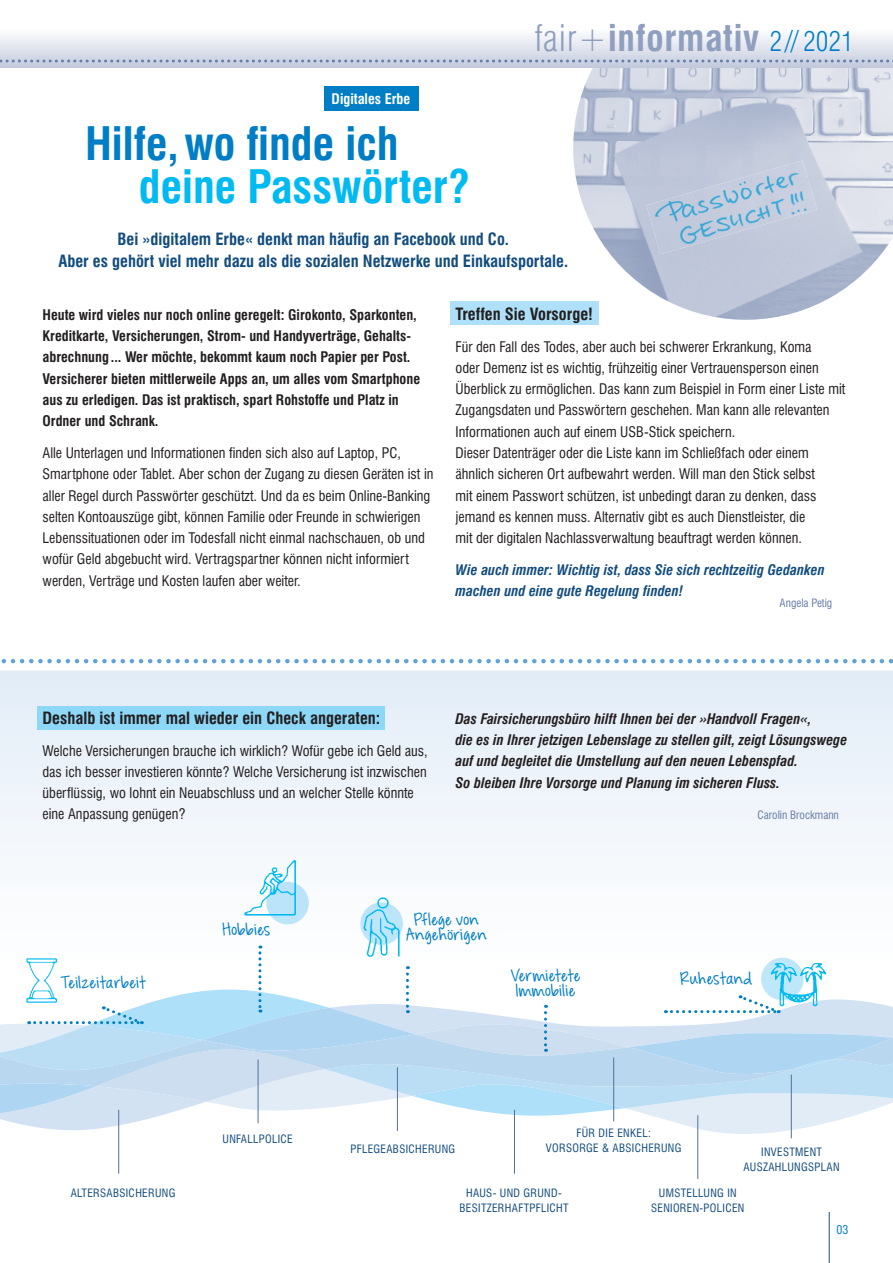
<style>
.page{position:relative;width:893px;height:1263px;background:#fff}
.page>*{position:absolute;margin:0;border:0;box-sizing:border-box;transform-origin:0 0}
.t1{font:700 condensed 45px "Swiss 721 BT";color:#007ec5}
.t2{font:700 condensed 45px "Swiss 721 BT";color:#00baf1}
.t3{font:700 condensed 36px "Swiss 721 BT";letter-spacing:.02em;color:#909fbf}
.t4{font:700 condensed 16.5px/21.3px "Swiss 721 BT";color:#134d7e;text-align:center}
.t5{font:700 condensed 16.5px "Swiss 721 BT";color:#231f20}
.t6{font:15px/15px "KG Feeling 22";letter-spacing:.03em;color:#007ec5;text-align:center}
.t7{font:15px/15px "KG Feeling 22";color:#007ec5;text-align:center}
.t8{font:condensed 14.25px/21.3px "Swiss 721 BT";color:#231f20}
.t9{font:700 condensed 14.25px/21.3px "Swiss 721 BT";color:#231f20}
.t10{font:italic 700 condensed 14.25px/21.3px "Swiss 721 BT";color:#231f20}
.t11{font:italic 700 condensed 14.25px/21.3px "Swiss 721 BT";color:#134d7e}
.t12{font:700 condensed 14.25px "Swiss 721 BT";color:#fff}
.t13{font:condensed 12px "Swiss 721 BT";color:#007ec5}
.t14{font:condensed 11.25px/15px "Swiss 721 BT";letter-spacing:.03em;color:#134d7e;text-align:center}
.t15{font:condensed 11.25px "Swiss 721 BT";color:#677ea6}
.s1{font-weight:300}
.s2{font-weight:300;font-size:27px;color:#007ec5}
</style>
<div class="page">
<div style="left:450px;top:302px;width:148px;height:23px;background:#aee1f9"></div>
<img style="left:573px;top:68px;width:320px;height:252px">
<div style="left:0;top:671px;width:893px;height:148px;background:#eaf2f9"></div>
<div style="left:0;top:0;width:893px;height:68px;background:linear-gradient(to bottom,#fff,#d0d5e4)"></div>
<svg style="left:0;top:60px;width:893px;height:3px;background:#a8b4cd"></svg>
<hr style="left:829px;top:1212px;width:1px;height:51px;background:#134d7e">
<svg style="left:1px;top:659px;width:892px;height:4px"></svg>
<div style="left:324px;top:86px;width:94px;height:25px;background:#007ec5"></div>
<svg style="left:705px;top:1130px;width:86px;height:4px"></svg>
<svg style="left:0;top:1108px;width:877px;height:22px"></svg>
<svg style="left:0;top:1086px;width:893px;height:22px;background:#cee5f6"></svg>
<svg style="left:0;top:1050px;width:893px;height:36px;background:#b7d8f1"></svg>
<hr style="left:118px;top:1110px;width:1px;height:64px;background:#55709b">
<hr style="left:258px;top:1059px;width:1px;height:64px;background:#55709b">
<hr style="left:397px;top:1067px;width:1px;height:64px;background:#55709b">
<hr style="left:514px;top:1110px;width:1px;height:64px;background:#55709b">
<hr style="left:613px;top:1057px;width:1px;height:64px;background:#55709b">
<hr style="left:791px;top:1074px;width:1px;height:64px;background:#55709b">
<hr style="left:697px;top:1115px;width:1px;height:64px;background:#55709b">
<svg style="left:29px;top:1050px;width:600px;height:52px;background:#c3ddf2"></svg>
<img style="left:0;top:819px;width:893px;height:231px">
<div style="left:37px;top:706px;width:348px;height:23px;background:#8dd7f7"></div>
<img style="left:646px;top:168px;width:128px;height:86px">
<img style="left:774px;top:160px;width:43px;height:62px">
<p class="t12" style="left:332px;top:90px;width:80px">Digitales Erbe</p>
<h2 class="t3" style="left:534px;top:16px;width:321px"><span class="s1">fair+</span>informativ <span class="s2">2 // 2021</span></h2>
<h1 class="t1" style="left:85px;top:117px;width:315px">Hilfe, wo finde ich</h1>
<h1 class="t2" style="left:139px;top:159px;width:333px">deine Passwörter?</h1>
<p class="t4" style="left:58px;top:229px;width:511px">Bei »digitalem Erbe« denkt man häufig an Facebook und Co.<br>Aber es gehört viel mehr dazu als die sozialen Netzwerke und Einkaufsportale.</p>
<p class="t9" style="left:43px;top:304px;width:379px">Heute wird vieles nur noch online geregelt: Girokonto, Sparkonten, Kreditkarte, Versicherungen, Strom- und Handyverträge, Gehalts&shy;abrechnung ... Wer möchte, bekommt kaum noch Papier per Post.<br>Versicherer bieten mittlerweile Apps an, um alles vom Smartphone aus zu erledigen. Das ist praktisch, spart Rohstoffe und Platz in Ordner und Schrank.</p>
<p class="t8" style="left:43px;top:442px;width:393px">Alle Unterlagen und Informationen finden sich also auf Laptop, PC, Smartphone oder Tablet. Aber schon der Zugang zu diesen Geräten ist in aller Regel durch Passwörter geschützt. Und da es beim Online-Banking selten Kontoauszüge gibt, können Familie oder Freunde in schwierigen Lebenssituationen oder im Todesfall nicht einmal nachschauen, ob und wofür Geld abgebucht wird. Vertragspartner können nicht informiert werden, Verträge und Kosten laufen aber weiter.</p>
<p class="t5" style="left:456px;top:304px;width:139px">Treffen Sie Vorsorge!</p>
<p class="t8" style="left:456px;top:336px;width:391px">Für den Fall des Todes, aber auch bei schwerer Erkrankung, Koma<br>oder Demenz ist es wichtig, frühzeitig einer Vertrauensperson einen Überblick zu ermöglichen. Das kann zum Beispiel in Form einer Liste mit Zugangsdaten und Passwörtern geschehen. Man kann alle relevanten Informationen auch auf einem USB-Stick speichern.<br>Dieser Datenträger oder die Liste kann im Schließfach oder einem ähnlich sicheren Ort aufbewahrt werden. Will man den Stick selbst<br>mit einem Passwort schützen, ist unbedingt daran zu denken, dass jemand es kennen muss. Alternativ gibt es auch Dienstleister, die<br>mit der digitalen Nachlassverwaltung beauftragt werden können.</p>
<p class="t11" style="left:456px;top:559px;width:371px">Wie auch immer: Wichtig ist, dass Sie sich rechtzeitig Gedanken machen und eine gute Regelung finden!</p>
<p class="t15" style="left:780px;top:596px;width:54px">Angela Petig</p>
<p class="t5" style="left:43px;top:708px;width:339px">Deshalb ist immer mal wieder ein Check angeraten:</p>
<p class="t8" style="left:43px;top:740px;width:387px">Welche Versicherungen brauche ich wirklich? Wofür gebe ich Geld aus, das ich besser investieren könnte? Welche Versicherung ist inzwischen überflüssig, wo lohnt ein Neuabschluss und an welcher Stelle könnte eine Anpassung genügen?</p>
<p class="t10" style="left:455px;top:708px;width:393px">Das Fairsicherungsbüro hilft Ihnen bei der »Handvoll Fragen«,<br>die es in Ihrer jetzigen Lebenslage zu stellen gilt, zeigt Lösungswege auf und begleitet die Umstellung auf den neuen Lebenspfad.<br>So bleiben Ihre Vorsorge und Planung im sicheren Fluss.</p>
<p class="t15" style="left:758px;top:809px;width:83px">Carolin Brockmann</p>
<p class="t6" style="left:61px;top:976px;width:87px">Teilzeitarbeit</p>
<p class="t6" style="left:222px;top:922px;width:49px">Hobbies</p>
<p class="t14" style="left:71px;top:1185px;width:106px">ALTERSABSICHERUNG</p>
<p class="t14" style="left:223px;top:1131px;width:72px">UNFALLPOLICE</p>
<p class="t6" style="left:406px;top:912px;width:82px">Pflege von<br>Angehörigen</p>
<p class="t7" style="left:511px;top:968px;width:71px">Vermietete<br>Immobilie</p>
<p class="t6" style="left:680px;top:971px;width:74px">Ruhestand</p>
<p class="t14" style="left:546px;top:1125px;width:137px">FÜR DIE ENKEL:<br>VORSORGE &amp; ABSICHERUNG</p>
<p class="t14" style="left:651px;top:1185px;width:95px">UMSTELLUNG IN<br>SENIOREN-POLICEN</p>
<p class="t14" style="left:350px;top:1142px;width:106px">PFLEGEABSICHERUNG</p>
<p class="t14" style="left:744px;top:1145px;width:98px">INVESTMENT<br>AUSZAHLUNGSPLAN</p>
<p class="t14" style="left:460px;top:1186px;width:111px">HAUS- UND GRUND-<br>BESITZERHAFTPFLICHT</p>
<p class="t13" style="left:837px;top:1222px;width:13px">03</p>
</div>
